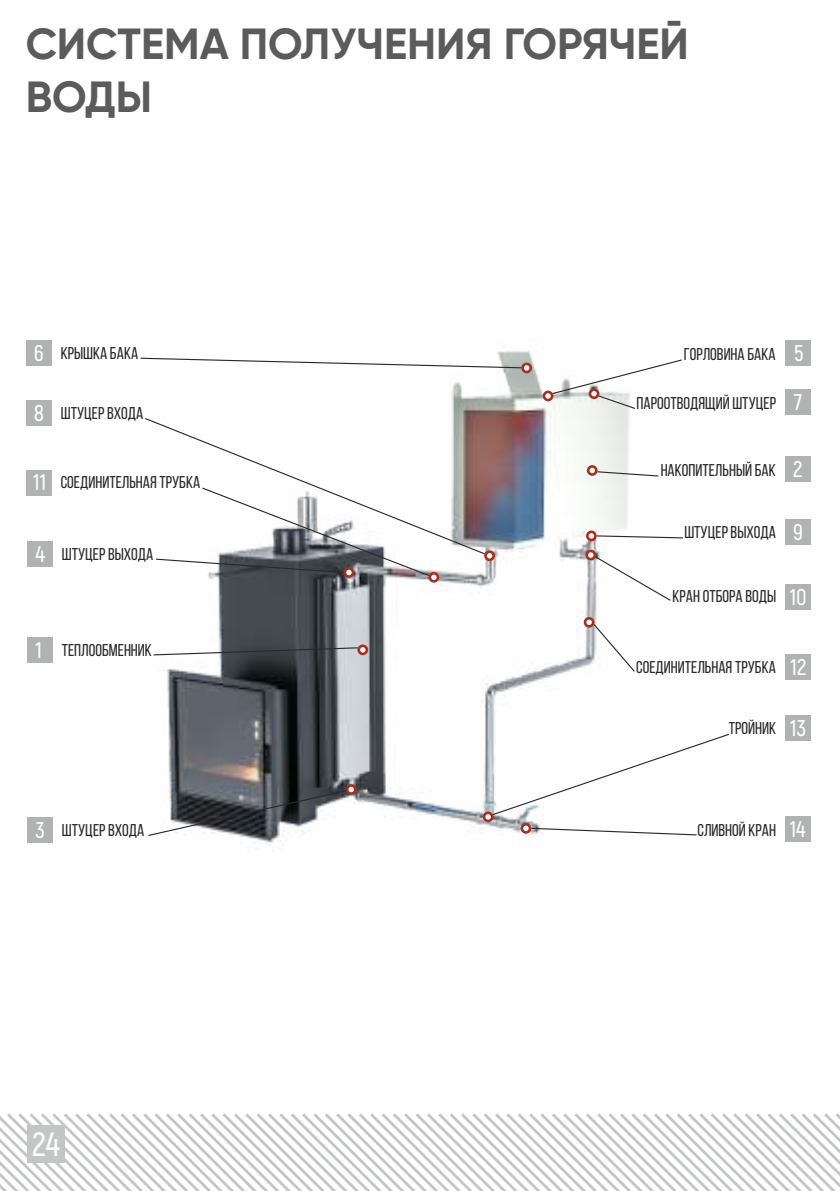
<style>
.page{position:relative;width:840px;height:1191px;background:#fff}
.page>*{position:absolute;margin:0;border:0;box-sizing:border-box;transform-origin:0 0}
.t1{font:700 43.6px/52.6px "Gilroy";color:#5b5b5b}
.t2{font:600 33.6px "Akrobat";color:#fefefe}
.t3{font:600 22.8px "Akrobat";color:#fefefe}
.t4{font:17px "Bebas Neue";color:#2a2929}
.s1{font-family:"Akrobat";font-weight:600;font-size:22.8px;color:#fefefe}
</style>
<div class="page">
<div style="left:27px;top:637px;width:26px;height:25px;background:#b1b3b3"></div>
<div style="left:784px;top:519px;width:26px;height:25px;background:#b1b3b3"></div>
<div style="left:784px;top:715px;width:26px;height:26px;background:#b1b3b3"></div>
<div style="left:784px;top:816px;width:26px;height:26px;background:#b1b3b3"></div>
<div style="left:26px;top:401px;width:26px;height:25px;background:#b1b3b3"></div>
<div style="left:784px;top:456px;width:26px;height:26px;background:#b1b3b3"></div>
<div style="left:784px;top:584px;width:26px;height:25px;background:#b1b3b3"></div>
<div style="left:27px;top:817px;width:26px;height:26px;background:#b1b3b3"></div>
<div style="left:784px;top:654px;width:26px;height:26px;background:#b1b3b3"></div>
<img style="left:166px;top:350px;width:464px;height:499px">
<svg style="left:357px;top:644px;width:11px;height:11px"></svg>
<svg style="left:153px;top:646px;width:212px;height:10px"></svg>
<svg style="left:585px;top:549px;width:10px;height:11px"></svg>
<svg style="left:542px;top:390px;width:11px;height:11px"></svg>
<svg style="left:585px;top:530px;width:11px;height:11px"></svg>
<svg style="left:588px;top:533px;width:95px;height:6px"></svg>
<svg style="left:586px;top:465px;width:11px;height:11px"></svg>
<svg style="left:589px;top:468px;width:70px;height:9px"></svg>
<div style="left:784px;top:389px;width:26px;height:26px;background:#b1b3b3"></div>
<svg style="left:521px;top:362px;width:10px;height:11px"></svg>
<div style="left:784px;top:340px;width:26px;height:26px;background:#b1b3b3"></div>
<svg style="left:545px;top:358px;width:137px;height:52px"></svg>
<svg style="left:587px;top:552px;width:84px;height:50px"></svg>
<svg style="left:583px;top:617px;width:11px;height:10px"></svg>
<svg style="left:586px;top:619px;width:49px;height:54px"></svg>
<svg style="left:482px;top:811px;width:11px;height:11px"></svg>
<svg style="left:485px;top:733px;width:244px;height:86px"></svg>
<svg style="left:520px;top:823px;width:11px;height:10px"></svg>
<svg style="left:523px;top:825px;width:174px;height:11px"></svg>
<div style="left:345px;top:784px;width:11px;height:11px;background:#a82e20;border-radius:50%"></div>
<svg style="left:148px;top:786px;width:206px;height:51px"></svg>
<div style="left:27px;top:541px;width:26px;height:25px;background:#b1b3b3"></div>
<svg style="left:484px;top:550px;width:10px;height:11px"></svg>
<svg style="left:486px;top:553px;width:6px;height:5px"></svg>
<svg style="left:428px;top:572px;width:11px;height:10px"></svg>
<svg style="left:156px;top:555px;width:280px;height:25px"></svg>
<div style="left:26px;top:470px;width:26px;height:25px;background:#b1b3b3"></div>
<svg style="left:145px;top:417px;width:341px;height:138px"></svg>
<div style="left:26px;top:340px;width:26px;height:26px;background:#b1b3b3"></div>
<svg style="left:140px;top:357px;width:389px;height:14px"></svg>
<svg style="left:0;top:1113px;width:839px;height:78px"></svg>
<div style="left:27px;top:1125px;width:38px;height:37px;background:#c4c6c6"></div>
<h1 class="t1" style="left:26px;top:20px;width:664px">СИСТЕМА ПОЛУЧЕНИЯ ГОРЯЧЕЙ<br>ВОДЫ</h1>
<p class="t4" style="left:34px;top:346px;width:106px"><span class="s1">6</span> крышка бака</p>
<h3 class="t3" style="left:34px;top:401px;width:12px">8</h3>
<p class="t4" style="left:61px;top:406px;width:84px">штуцер входа</p>
<p class="t4" style="left:33px;top:475px;width:169px"><span class="s1">11</span> соединительная трубка</p>
<p class="t4" style="left:35px;top:547px;width:119px"><span class="s1">4</span> штуцер выхода</p>
<h3 class="t3" style="left:35px;top:637px;width:8px">1</h3>
<p class="t4" style="left:62px;top:643px;width:92px">ТЕПЛООБМЕННИК</p>
<h3 class="t3" style="left:35px;top:817px;width:11px">3</h3>
<p class="t4" style="left:62px;top:823px;width:84px">штуцер входа</p>
<h2 class="t2" style="left:32px;top:1125px;width:29px">24</h2>
<p class="t4" style="left:683px;top:347px;width:121px">ГОРЛОВИНА БАКА <span class="s1">5</span></p>
<p class="t4" style="left:636px;top:396px;width:167px">ПАРООТВОДЯЩИЙ ШТУЦЕР <span class="s1">7</span></p>
<p class="t4" style="left:660px;top:463px;width:116px">НАКОПИТЕЛЬНЫЙ БАК</p>
<h3 class="t3" style="left:792px;top:456px;width:11px">2</h3>
<p class="t4" style="left:684px;top:525px;width:120px">ШТУЦЕР ВЫХОДА <span class="s1">9</span></p>
<p class="t4" style="left:672px;top:589px;width:105px">КРАН ОТБОРА ВОДЫ</p>
<h3 class="t3" style="left:789px;top:584px;width:19px">10</h3>
<p class="t4" style="left:636px;top:660px;width:141px">СОЕДИНИТЕЛЬНАЯ ТРУБКА</p>
<h3 class="t3" style="left:790px;top:654px;width:17px">12</h3>
<p class="t4" style="left:728px;top:721px;width:79px">ТРОЙНИК <span class="s1">13</span></p>
<p class="t4" style="left:697px;top:823px;width:110px">СЛИВНОЙ КРАН <span class="s1">14</span></p>
</div>
